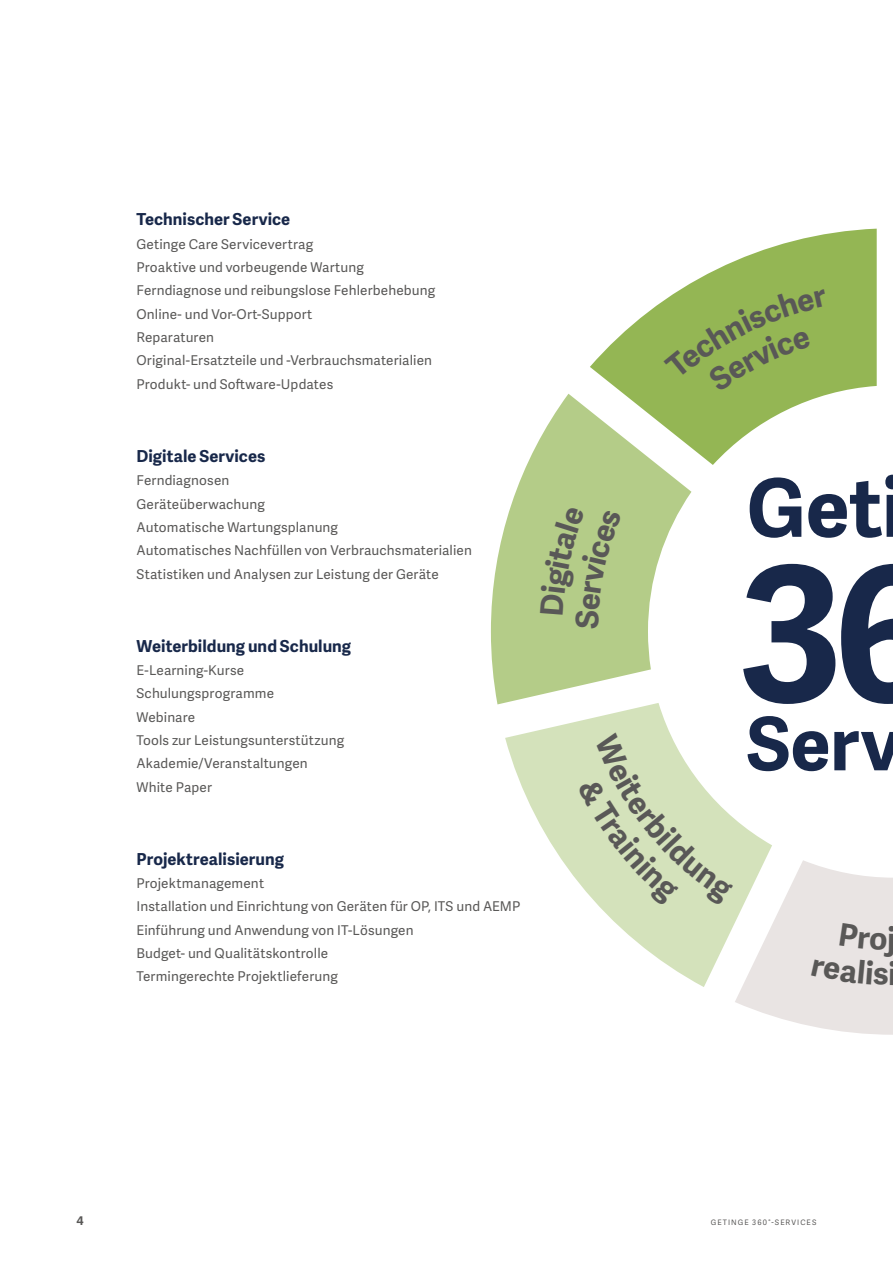
<style>
.page{position:relative;width:893px;height:1263px;background:#fff}
.page>*{position:absolute;margin:0;border:0;box-sizing:border-box;transform-origin:0 0}
.t1{font:700 80.55px "Adelle Sans";color:#18284a}
.t2{font:700 73.65px "Adelle Sans";color:#18284a}
.t3{font:700 16.5px "Adelle Sans";letter-spacing:.005em;color:#18284a}
.t4{font:13.5px/23.4px "Adelle Sans";letter-spacing:.01em;color:#595857}
.t5{font:700 12px "Adelle Sans";color:#595857}
.t6{font:7.5px "Adelle Sans";letter-spacing:.145em;color:#595857}
</style>
<div class="page">
<svg style="left:590px;top:229px;width:287px;height:236px"></svg>
<svg style="left:505px;top:704px;width:165px;height:176px;fill:#d4e2bb"></svg>
<svg style="left:491px;top:394px;width:200px;height:310px;fill:#b4cc88"></svg>
<svg style="left:743px;top:564px;width:92px;height:140px"></svg>
<svg style="left:841px;top:564px;width:52px;height:140px"></svg>
<svg style="left:577px;top:732px;width:316px;height:303px"></svg>
<div style="left:664px;top:289px;width:163px;height:103px;background:#94b654"></div>
<div style="left:540px;top:506px;width:82px;height:123px;background:#b4cc88"></div>
<p class="t3" style="left:137px;top:207px;width:155px">Technischer Service</p>
<p class="t4" style="left:137px;top:232px;width:300px">Getinge Care Servicevertrag<br>Proaktive und vorbeugende Wartung Ferndiagnose und reibungslose Fehlerbehebung Online- und Vor-Ort-Support<br>Reparaturen<br>Original-Ersatzteile und -Verbrauchsmaterialien Produkt- und Software-Updates</p>
<p class="t3" style="left:137px;top:444px;width:130px">Digitale Services</p>
<p class="t4" style="left:137px;top:468px;width:337px">Ferndiagnosen<br>Geräteüberwachung<br>Automatische Wartungsplanung<br>Automatisches Nachfüllen von Verbrauchsmaterialien Statistiken und Analysen zur Leistung der Geräte</p>
<p class="t3" style="left:137px;top:634px;width:216px">Weiterbildung und Schulung</p>
<p class="t4" style="left:137px;top:658px;width:209px">E-Learning-Kurse<br>Schulungsprogramme<br>Webinare<br>Tools zur Leistungsunterstützung<br>Akademie/Veranstaltungen<br>White Paper</p>
<p class="t3" style="left:137px;top:847px;width:149px">Projektrealisierung</p>
<p class="t4" style="left:137px;top:871px;width:385px">Projektmanagement<br>Installation und Einrichtung von Geräten für OP, ITS und AEMP Einführung und Anwendung von IT-Lösungen<br>Budget- und Qualitätskontrolle<br>Termingerechte Projektlieferung</p>
<h1 class="t1" style="left:747px;top:449px;width:158px">Geti</h1>
<h2 class="t2" style="left:747px;top:690px;width:155px">Serv</h2>
<p class="t5" style="left:77px;top:1211px;width:9px">4</p>
<p class="t6" style="left:711px;top:1217px;width:107px">GETINGE 360°-SERVICES</p>
</div>
